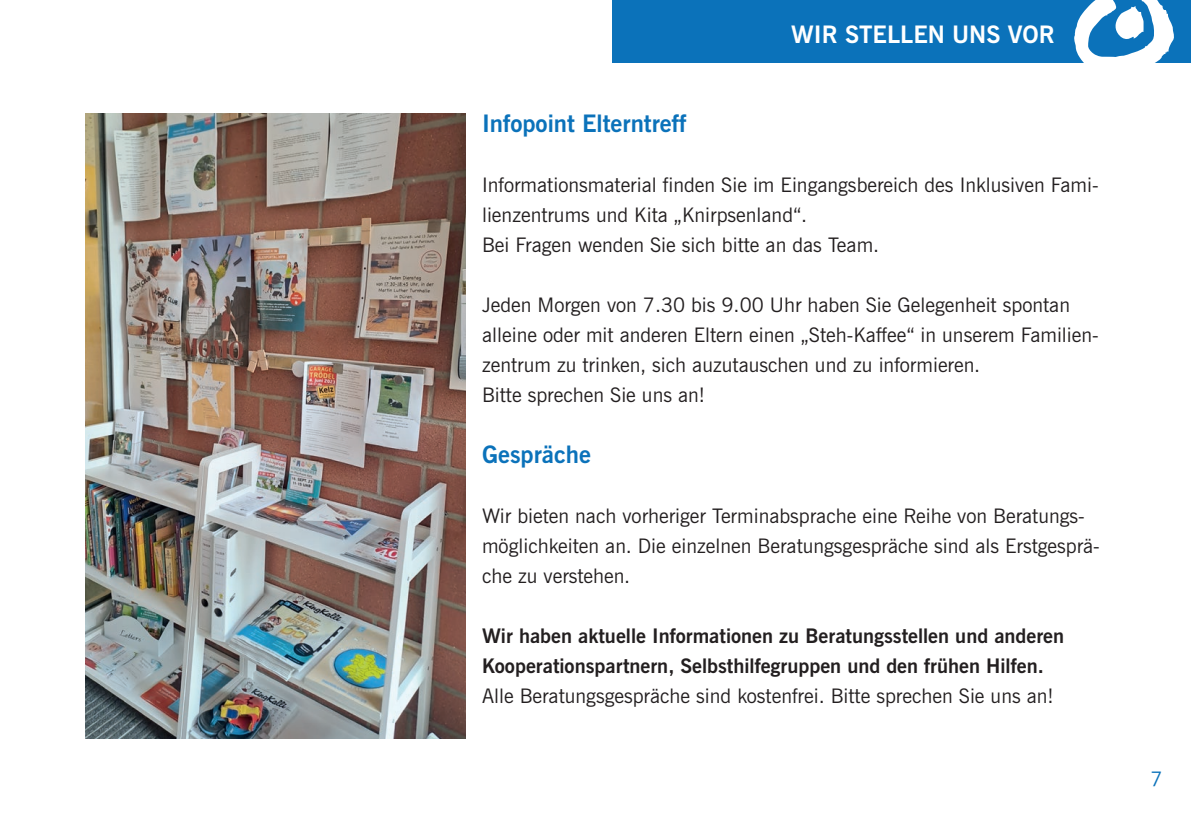
<style>
.page{position:relative;width:1191px;height:840px;background:#fff}
.page>*{position:absolute;margin:0;border:0;box-sizing:border-box;transform-origin:0 0}
.t1{font:700 24px "News Gothic BT";color:#0b72ba}
.t2{font:700 24px "News Gothic BT";color:#fff}
.t3{font:20px/30px "News Gothic BT";color:#231f20}
.t4{font:700 20px/30px "News Gothic BT";color:#231f20}
.t5{font:20px "News Gothic BT";color:#0b72ba}
</style>
<div class="page">
<div style="left:612px;top:0;width:579px;height:62px;background:#0b72ba"></div>
<svg style="left:1073px;top:0;width:101px;height:63px"></svg>
<img style="left:85px;top:113px;width:380px;height:625px">
<p class="t1" style="left:482px;top:109px;width:206px">Infopoint Elterntreff</p>
<p class="t2" style="left:791px;top:20px;width:265px">WIR STELLEN UNS VOR</p>
<p class="t3" style="left:482px;top:170px;width:618px">Informationsmaterial finden Sie im Eingangsbereich des Inklusiven Fami&shy;lienzentrums und Kita „Knirpsenland“.<br>Bei Fragen wenden Sie sich bitte an das Team.</p>
<p class="t3" style="left:482px;top:290px;width:618px">Jeden Morgen von 7.30 bis 9.00 Uhr haben Sie Gelegenheit spontan alleine oder mit anderen Eltern einen „Steh-Kaffee“ in unserem Familien&shy;zentrum zu trinken, sich auzutauschen und zu informieren.<br>Bitte sprechen Sie uns an!</p>
<p class="t1" style="left:482px;top:439px;width:110px">Gespräche</p>
<p class="t3" style="left:482px;top:500px;width:619px">Wir bieten nach vorheriger Terminabsprache eine Reihe von Beratungs&shy;möglichkeiten an. Die einzelnen Beratungsgespräche sind als Erstgesprä&shy;che zu verstehen.</p>
<p class="t4" style="left:482px;top:620px;width:583px">Wir haben aktuelle Informationen zu Beratungsstellen und anderen<br>Kooperationspartnern, Selbsthilfegruppen und den frühen Hilfen.</p>
<p class="t3" style="left:482px;top:680px;width:573px">Alle Beratungsgespräche sind kostenfrei. Bitte sprechen Sie uns an!</p>
<p class="t5" style="left:1150px;top:766px;width:14px">7</p>
</div>
